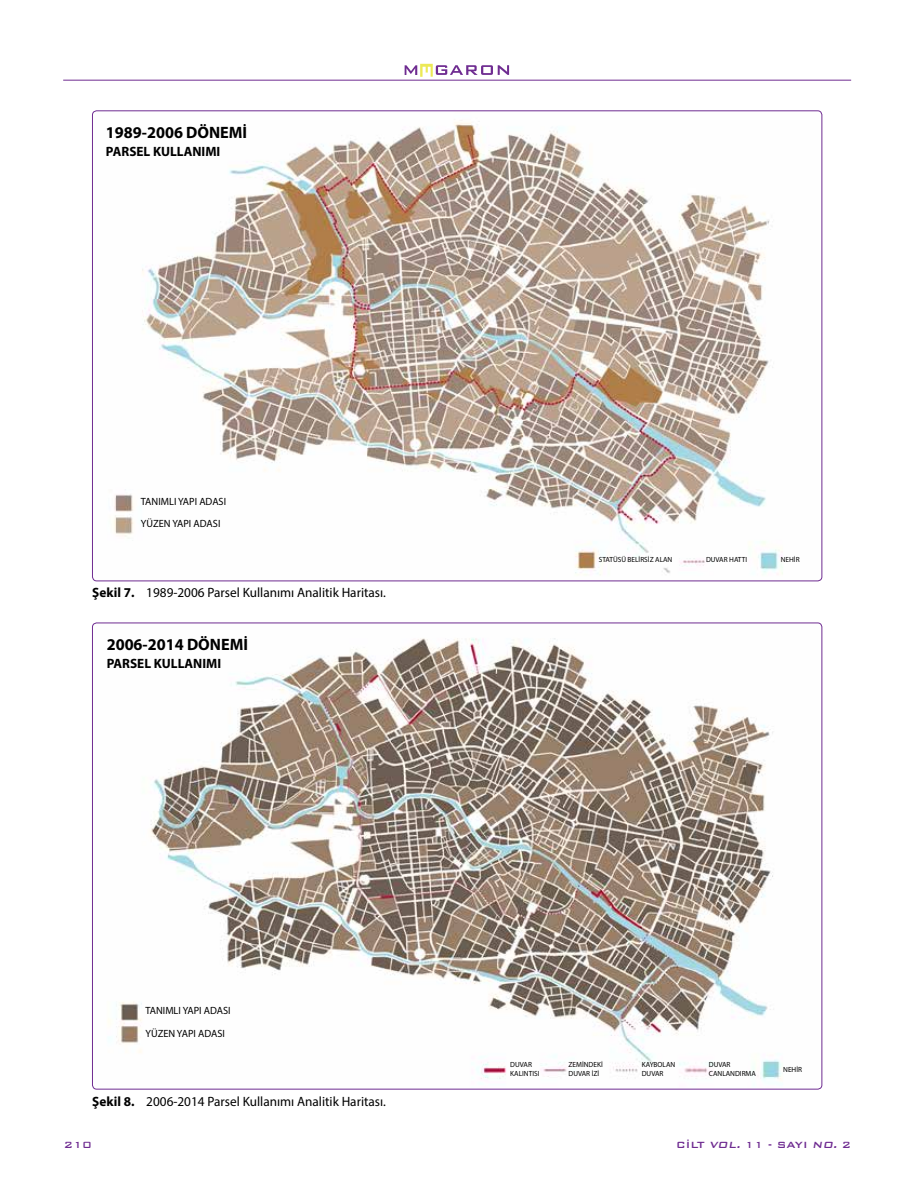
<style>
.page{position:relative;width:915px;height:1191px;background:#fff}
.page>*{position:absolute;margin:0;border:0;box-sizing:border-box;transform-origin:0 0}
.t1{font:700 16.5px "Myriad Pro";color:#000}
.t2{font:13.5px "Myriad Pro";color:#000}
.t3{font:700 13.5px "Myriad Pro";color:#000}
.t4{font:500 12px "Bank Gothic BT";color:#6f2c91}
.t5{font:10.5px/22.2px "Myriad Pro";color:#000}
.t6{font:7.5px/9px "Myriad Pro";color:#000}
.s1{font-weight:700}
.s2{font-style:italic}
</style>
<div class="page">
<svg style="left:404px;top:64px;width:105px;height:13px"></svg>
<hr style="left:63px;top:80px;width:787px;height:1px;background:#6f2c91">
<img style="left:92px;top:111px;width:729px;height:470px">
<img style="left:92px;top:623px;width:729px;height:466px">
<h1 class="t1" style="left:106px;top:121px;width:143px">1989-2006 DÖNEMİ</h1>
<h2 class="t3" style="left:106px;top:142px;width:116px">PARSEL KULLANIMI</h2>
<h3 class="t5" style="left:141px;top:490px;width:87px">TANIMLI YAPI ADASI<br>YÜZEN YAPI ADASI</h3>
<h2 class="t2" style="left:92px;top:584px;width:295px"><span class="s1">Şekil 7.</span> 1989-2006 Parsel Kullanımı Analitik Haritası.</h2>
<h1 class="t1" style="left:107px;top:633px;width:143px">2006-2014 DÖNEMİ</h1>
<h2 class="t3" style="left:107px;top:654px;width:116px">PARSEL KULLANIMI</h2>
<p class="t6" style="left:598px;top:555px;width:75px">STATÜSÜ BELİRSİZ ALAN</p>
<p class="t6" style="left:705px;top:555px;width:43px">DUVAR HATTI</p>
<p class="t6" style="left:780px;top:555px;width:20px">NEHİR</p>
<h3 class="t5" style="left:145px;top:999px;width:87px">TANIMLI YAPI ADASI<br>YÜZEN YAPI ADASI</h3>
<h2 class="t2" style="left:92px;top:1092px;width:295px"><span class="s1">Şekil 8.</span> 2006-2014 Parsel Kullanımı Analitik Haritası.</h2>
<p class="t6" style="left:510px;top:1060px;width:31px">DUVAR<br>KALINTISI</p>
<p class="t6" style="left:568px;top:1060px;width:36px">ZEMİNDEKİ<br>DUVAR İZİ</p>
<p class="t6" style="left:641px;top:1060px;width:35px">KAYBOLAN<br>DUVAR</p>
<p class="t6" style="left:708px;top:1060px;width:49px">DUVAR<br>CANLANDIRMA</p>
<p class="t6" style="left:783px;top:1064px;width:20px">NEHİR</p>
<h3 class="t4" style="left:64px;top:1138px;width:29px">210</h3>
<h3 class="t4" style="left:676px;top:1138px;width:176px">CİLT <span class="s2">VOL.</span> 11 - SAYI <span class="s2">NO.</span> 2</h3>
</div>
